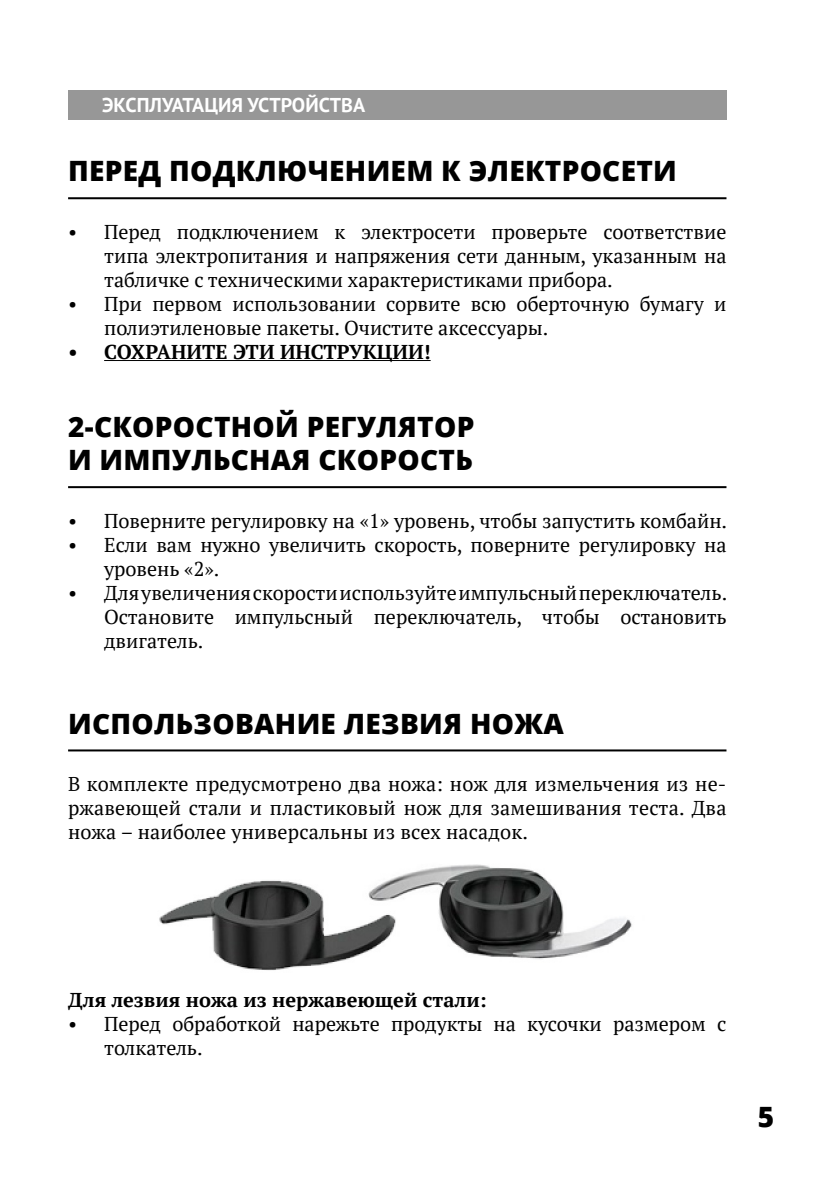
<style>
.page{position:relative;width:840px;height:1191px;background:#fff}
.page>*{position:absolute;margin:0;border:0;box-sizing:border-box;transform-origin:0 0}
.t1{font:800 28px "Open Sans";letter-spacing:.01em;color:#000}
.t2{font:20px/24px "PT Serif";color:#000;text-align:justify}
.t3{font:700 20px "PT Serif";color:#000}
.t4{font:700 20px "PT Sans";color:#fff}
</style>
<div class="page">
<div style="left:68px;top:91px;width:658px;height:29px;background:#979797"></div>
<hr style="left:104px;top:360px;width:326px;height:1px;background:#000">
<hr style="left:68px;top:197px;width:658px;height:2px;background:#000">
<img style="left:159px;top:864px;width:473px;height:106px">
<hr style="left:68px;top:486px;width:658px;height:2px;background:#000">
<hr style="left:68px;top:749px;width:658px;height:2px;background:#000">
<p class="t4" style="left:102px;top:92px;width:264px">ЭКСПЛУАТАЦИЯ УСТРОЙСТВА</p>
<p class="t1" style="left:68px;top:150px;width:610px">ПЕРЕД ПОДКЛЮЧЕНИЕМ К ЭЛЕКТРОСЕТИ</p>
<p class="t2" style="left:104px;top:220px;width:623px;text-indent:-36px">• Перед подключением к электросети проверьте соответствие типа электропитания и напряжения сети данным, указанным на табличке с техническими характеристиками прибора.</p>
<p class="t2" style="left:104px;top:292px;width:623px;text-indent:-36px">• При первом использовании сорвите всю оберточную бумагу и полиэтиленовые пакеты. Очистите аксессуары.</p>
<p class="t3" style="left:68px;top:339px;width:364px">• СОХРАНИТЕ ЭТИ ИНСТРУКЦИИ!</p>
<p class="t1" style="left:68px;top:405px;width:407px">2-СКОРОСТНОЙ РЕГУЛЯТОР</p>
<p class="t1" style="left:68px;top:439px;width:406px">И ИМПУЛЬСНАЯ СКОРОСТЬ</p>
<p class="t2" style="left:68px;top:508px;width:660px">• Поверните регулировку на «1» уровень, чтобы запустить комбайн.</p>
<p class="t2" style="left:104px;top:532px;width:623px;text-indent:-36px">• Если вам нужно увеличить скорость, поверните регулировку на уровень «2».</p>
<p class="t2" style="left:104px;top:580px;width:624px;text-indent:-36px">• Для увеличения скорости используйте импульсный переключатель.<br>Остановите импульсный переключатель, чтобы остановить двигатель.</p>
<p class="t1" style="left:68px;top:702px;width:497px">ИСПОЛЬЗОВАНИЕ ЛЕЗВИЯ НОЖА</p>
<p class="t2" style="left:68px;top:772px;width:659px">В комплекте предусмотрено два ножа: нож для измельчения из не&shy;ржавеющей стали и пластиковый нож для замешивания теста. Два ножа – наиболее универсальны из всех насадок.</p>
<p class="t3" style="left:68px;top:987px;width:420px">Для лезвия ножа из нержавеющей стали:</p>
<p class="t2" style="left:104px;top:1012px;width:623px;text-indent:-36px">• Перед обработкой нарежьте продукты на кусочки размером с толкатель.</p>
<p class="t1" style="left:757px;top:1095px;width:18px">5</p>
</div>
